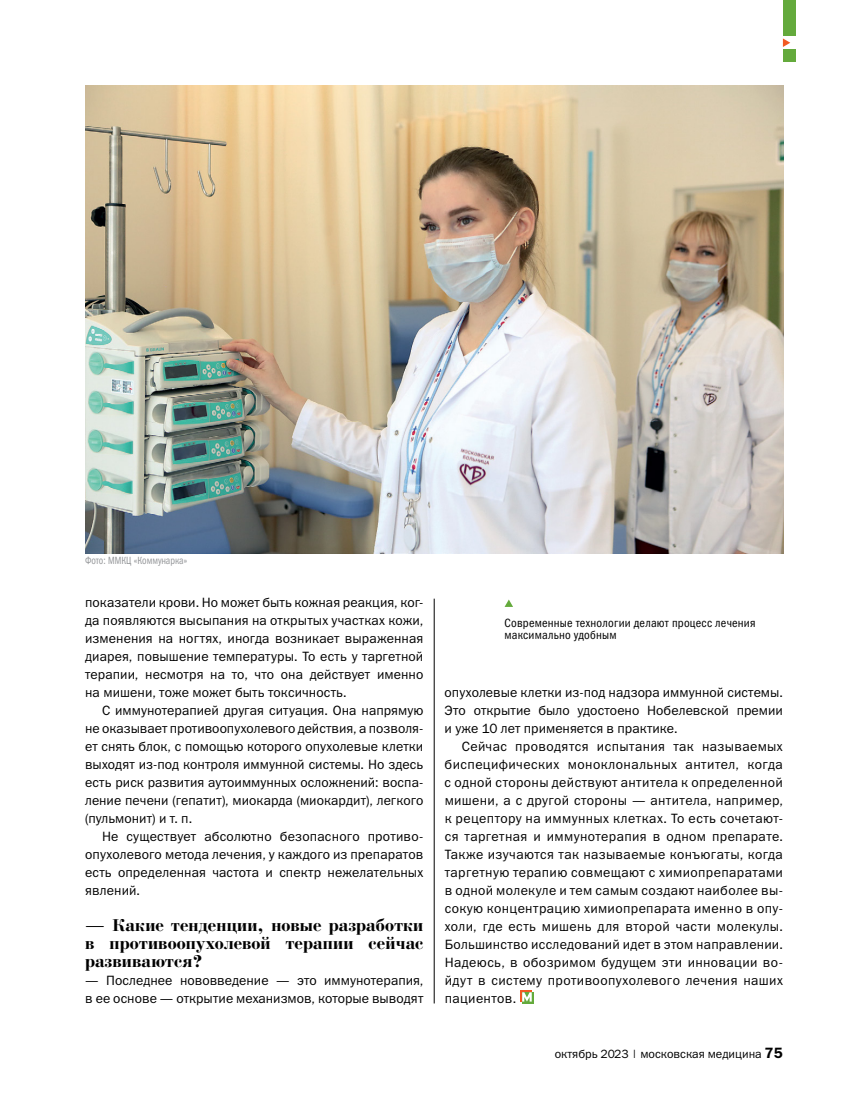
<style>
.page{position:relative;width:851px;height:1106px;background:#fff}
.page>*{position:absolute;margin:0;border:0;box-sizing:border-box;transform-origin:0 0}
.t1{font:18px/18px "Bodoni Bold Cyrillic";letter-spacing:.01em;color:#000;text-align:justify}
.t2{font:13.5px/18px "Franklin Gothic Book ITC";letter-spacing:.005em;color:#000;text-align:justify}
.t3{font:12px/12px "Franklin Gothic Book Cond ITC";letter-spacing:.015em;color:#000}
.t4{font:12px "Franklin Gothic Book ITC";color:#000}
.t5{font:10.5px "Franklin Gothic Book Cond ITC";color:#939598;scale:.9 1}
.s1{font-family:"Franklin Gothic Demi C";font-size:15px}
</style>
<div class="page">
<div style="left:520px;top:990px;width:11px;height:11px;background:#f15a22"></div>
<svg style="left:522px;top:992px;width:11px;height:11px"></svg>
<svg style="left:522px;top:992px;width:9px;height:9px"></svg>
<img style="left:85px;top:85px;width:697px;height:468px">
<svg style="left:504px;top:599px;width:9px;height:8px"></svg>
<hr style="left:434px;top:598px;width:1px;height:405px;background:#000">
<div style="left:782px;top:0;width:13px;height:62px;background:#64aa3c"></div>
<div style="left:782px;top:36px;width:13px;height:13px;background:#fff"></div>
<svg style="left:782px;top:38px;width:8px;height:9px"></svg>
<p class="t5" style="left:85px;top:555px;width:115px">Фото: ММКЦ «Коммунарка»</p>
<p class="t2" style="left:85px;top:593px;width:340px">показатели крови. Но может быть кожная реакция, ког&shy;да появляются высыпания на открытых участках кожи, изменения на ногтях, иногда возникает выраженная диарея, повышение температуры. То есть у таргетной терапии, несмотря на то, что она действует именно на мишени, тоже может быть токсичность.</p>
<p class="t2" style="left:85px;top:701px;width:340px;text-indent:17px">С иммунотерапией другая ситуация. Она напрямую не оказывает противоопухолевого действия, а позволя&shy;ет снять блок, с помощью которого опухолевые клетки выходят из-под контроля иммунной системы. Но здесь есть риск развития аутоиммунных осложнений: воспа&shy;ление печени (гепатит), миокарда (миокардит), легкого (пульмонит) и т. п.</p>
<p class="t2" style="left:85px;top:827px;width:340px;text-indent:17px">Не существует абсолютно безопасного противо&shy;опухолевого метода лечения, у каждого из препаратов есть определенная частота и спектр нежелательных явлений.</p>
<h1 class="t1" style="left:85px;top:917px;width:340px">— Какие тенденции, новые разработки в противоопухолевой терапии сейчас развиваются?</h1>
<p class="t2" style="left:85px;top:971px;width:340px">— Последнее нововведение — это иммунотерапия, в ее основе — открытие механизмов, которые выводят</p>
<p class="t3" style="left:504px;top:617px;width:252px">Современные технологии делают процесс лечения максимально удобным</p>
<p class="t2" style="left:444px;top:683px;width:340px">опухолевые клетки из-под надзора иммунной системы.<br>Это открытие было удостоено Нобелевской премии и уже 10 лет применяется в практике.</p>
<p class="t2" style="left:444px;top:737px;width:340px;text-indent:17px">Сейчас проводятся испытания так называемых биспецифических моноклональных антител, когда с одной стороны действуют антитела к определенной мишени, а с другой стороны — антитела, например, к рецептору на иммунных клетках. То есть сочетают&shy;ся таргетная и иммунотерапия в одном препарате.<br>Также изучаются так называемые конъюгаты, когда таргетную терапию совмещают с химиопрепаратами в одной молекуле и тем самым создают наиболее вы&shy;сокую концентрацию химиопрепарата именно в опу&shy;холи, где есть мишень для второй части молекулы.<br>Большинство исследований идет в этом направлении.<br>Надеюсь, в обозримом будущем эти инновации во&shy;йдут в систему противоопухолевого лечения наших пациентов.</p>
<p class="t4" style="left:554px;top:1045px;width:229px">октябрь 2023 | московская медицина <span class="s1">75</span></p>
</div>
